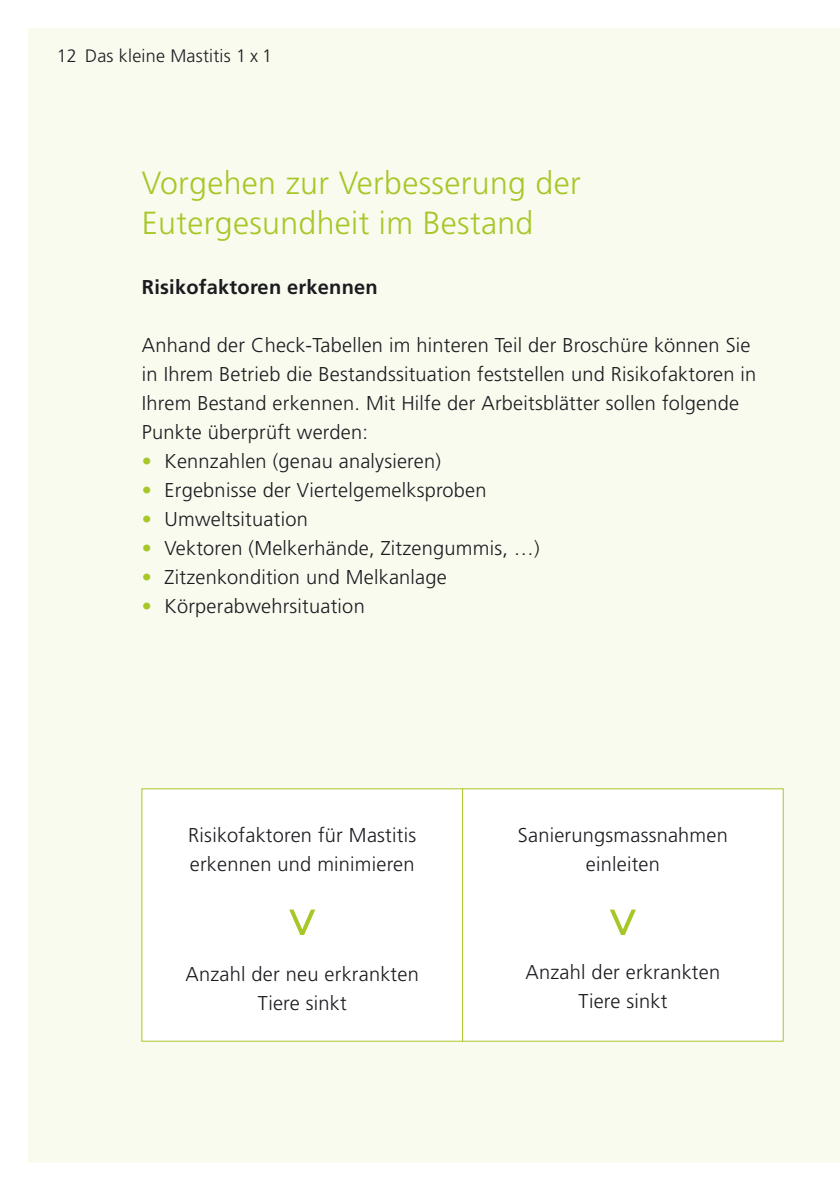
<style>
.page{position:relative;width:840px;height:1191px;background:#fff}
.page>*{position:absolute;margin:0;border:0;box-sizing:border-box;transform-origin:0 0}
.t1{font:300 32px/40px "Frutiger";letter-spacing:.01em;color:#a7c729}
.t2{font:300 20px/29px "Frutiger";letter-spacing:.01em;color:#1b1c20}
.t3{font:700 20px "Frutiger";letter-spacing:.01em;color:#1b1c20}
.t4{font:300 18px "Frutiger";letter-spacing:.01em;color:#1b1c20}
.s1{color:#a7c729}
</style>
<div class="page">
<div style="left:28px;top:28px;width:811px;height:1134px;background:#f9fbef"></div>
<div style="left:142px;top:789px;width:640px;height:252px;background:#fff"></div>
<hr style="left:462px;top:788px;width:1px;height:253px;background:#a7c729">
<svg style="left:289px;top:909px;width:26px;height:26px"></svg>
<svg style="left:610px;top:909px;width:25px;height:26px"></svg>
<p class="t4" style="left:57px;top:45px;width:217px">12 Das kleine Mastitis 1 x 1</p>
<p class="t1" style="left:142px;top:164px;width:440px">Vorgehen zur Verbesserung der<br>Eutergesundheit im Bestand</p>
<p class="t3" style="left:142px;top:276px;width:237px">Risikofaktoren erkennen</p>
<p class="t2" style="left:142px;top:331px;width:615px">Anhand der Check-Tabellen im hinteren Teil der Broschüre können Sie in Ihrem Betrieb die Bestandssituation feststellen und Risikofaktoren in Ihrem Bestand erkennen. Mit Hilfe der Arbeitsblätter sollen folgende Punkte überprüft werden:</p>
<p class="t2" style="left:142px;top:447px;width:300px"><span class="s1">•</span> Kennzahlen (genau analysieren)</p>
<p class="t2" style="left:142px;top:476px;width:346px"><span class="s1">•</span> Ergebnisse der Viertelgemelksproben</p>
<p class="t2" style="left:142px;top:505px;width:167px"><span class="s1">•</span> Umweltsituation</p>
<p class="t2" style="left:142px;top:534px;width:399px"><span class="s1">•</span> Vektoren (Melkerhände, Zitzengummis, …)</p>
<p class="t2" style="left:142px;top:563px;width:306px"><span class="s1">•</span> Zitzenkondition und Melkanlage</p>
<p class="t2" style="left:142px;top:592px;width:224px"><span class="s1">•</span> Körperabwehrsituation</p>
<p class="t2" style="left:188px;top:820px;width:229px">Risikofaktoren für Mastitis</p>
<p class="t2" style="left:190px;top:849px;width:226px">erkennen und minimieren</p>
<p class="t2" style="left:185px;top:959px;width:235px">Anzahl der neu erkrankten</p>
<p class="t2" style="left:257px;top:988px;width:90px">Tiere sinkt</p>
<p class="t2" style="left:517px;top:820px;width:211px">Sanierungsmassnahmen</p>
<p class="t2" style="left:585px;top:849px;width:75px">einleiten</p>
<p class="t2" style="left:525px;top:957px;width:196px">Anzahl der erkrankten</p>
<p class="t2" style="left:578px;top:986px;width:90px">Tiere sinkt</p>
</div>
